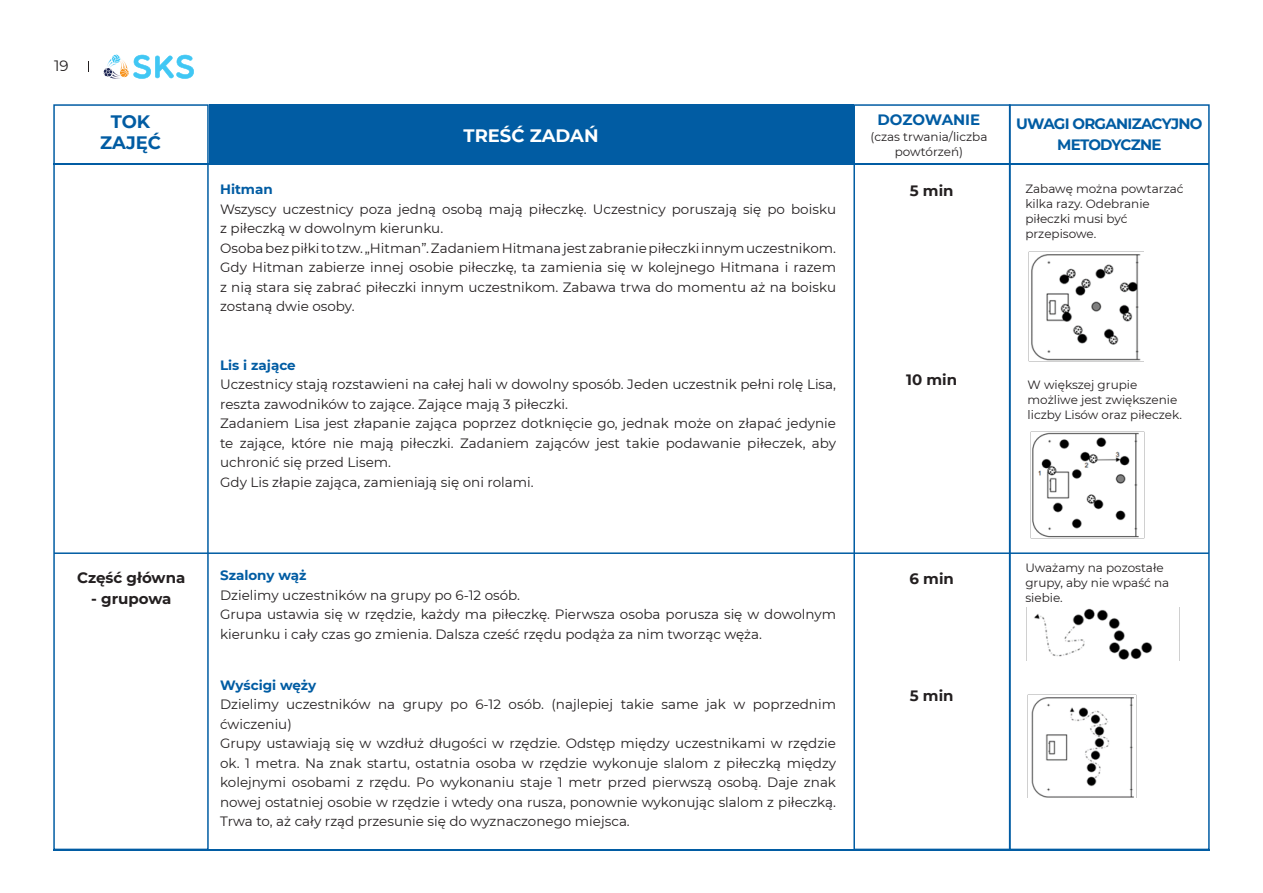
<style>
.page{position:relative;width:1263px;height:893px;background:#fff}
.page>*{position:absolute;margin:0;border:0;box-sizing:border-box;transform-origin:0 0}
.t1{font:700 18px "Montserrat";color:#fff}
.t2{font:700 18px/21px "Montserrat";color:#015ca3;text-align:center}
.t3{font:700 15px "Montserrat";color:#231f20}
.t4{font:700 15px/21px "Montserrat";letter-spacing:-.05em;color:#015ca3;text-align:center}
.t5{font:700 15px "Montserrat";letter-spacing:-.005em;color:#015ca3}
.t6{font:15px "Montserrat";color:#231f20}
.t7{font:13.5px/19.5px "Montserrat";color:#231f20}
.t8{font:700 13.5px "Montserrat";color:#015ca3}
.t9{font:12px/15px "Montserrat";color:#231f20}
</style>
<div class="page">
<svg style="left:103px;top:54px;width:91px;height:25px"></svg>
<div style="left:209px;top:104px;width:644px;height:61px;background:#015ca3"></div>
<svg style="left:53px;top:165px;width:156px;height:686px"></svg>
<svg style="left:853px;top:104px;width:155px;height:58px"></svg>
<svg style="left:1008px;top:104px;width:202px;height:747px"></svg>
<svg style="left:53px;top:104px;width:156px;height:61px"></svg>
<svg style="left:853px;top:162px;width:158px;height:689px"></svg>
<hr style="left:54px;top:163px;width:1155px;height:2px;background:#015ca3">
<hr style="left:53px;top:849px;width:1156px;height:1px;background:#015ca3">
<img style="left:1029px;top:251px;width:115px;height:110px">
<img style="left:1030px;top:431px;width:114px;height:107px">
<hr style="left:54px;top:552px;width:1155px;height:2px;background:#015ca3">
<img style="left:1026px;top:608px;width:153px;height:53px">
<img style="left:1027px;top:694px;width:109px;height:104px">
<p class="t6" style="left:54px;top:55px;width:16px">19</p>
<p class="t2" style="left:100px;top:110px;width:63px">TOK<br>ZAJĘĆ</p>
<p class="t1" style="left:463px;top:122px;width:137px">TREŚĆ ZADAŃ</p>
<p class="t8" style="left:220px;top:180px;width:54px">Hitman</p>
<p class="t7" style="left:220px;top:199px;width:617px">Wszyscy uczestnicy poza jedną osobą mają piłeczkę. Uczestnicy poruszają się po boisku z piłeczką w dowolnym kierunku.</p>
<p class="t7" style="left:220px;top:238px;width:617px;text-align:justify">Osoba bez piłki to tzw. „Hitman”. Zadaniem Hitmana jest zabranie piłeczki innym uczestnikom.<br>Gdy Hitman zabierze innej osobie piłeczkę, ta zamienia się w kolejnego Hitmana i razem z nią stara się zabrać piłeczki innym uczestnikom. Zabawa trwa do momentu aż na boisku zostaną dwie osoby.</p>
<p class="t8" style="left:220px;top:355px;width:77px">Lis i zające</p>
<p class="t7" style="left:220px;top:374px;width:617px">Uczestnicy stają rozstawieni na całej hali w dowolny sposób. Jeden uczestnik pełni rolę Lisa, reszta zawodników to zające. Zające mają 3 piłeczki.</p>
<p class="t7" style="left:220px;top:413px;width:617px;text-align:justify">Zadaniem Lisa jest złapanie zająca poprzez dotknięcie go, jednak może on złapać jedynie te zające, które nie mają piłeczki. Zadaniem zająców jest takie podawanie piłeczek, aby uchronić się przed Lisem.</p>
<p class="t7" style="left:220px;top:471px;width:315px">Gdy Lis złapie zająca, zamieniają się oni rolami.</p>
<p class="t5" style="left:877px;top:109px;width:104px">DOZOWANIE</p>
<p class="t9" style="left:870px;top:129px;width:119px;text-align:center">(czas trwania/liczba powtórzeń)</p>
<p class="t3" style="left:910px;top:179px;width:45px">5 min</p>
<p class="t3" style="left:906px;top:369px;width:52px">10 min</p>
<p class="t8" style="left:220px;top:565px;width:88px">Szalony wąż</p>
<p class="t7" style="left:220px;top:584px;width:301px">Dzielimy uczestników na grupy po 6-12 osób.</p>
<p class="t7" style="left:220px;top:604px;width:617px">Grupa ustawia się w rzędzie, każdy ma piłeczkę. Pierwsza osoba porusza się w dowolnym kierunku i cały czas go zmienia. Dalsza cześć rzędu podąża za nim tworząc węża.</p>
<p class="t8" style="left:220px;top:675px;width:98px">Wyścigi węży</p>
<p class="t7" style="left:220px;top:694px;width:617px">Dzielimy uczestników na grupy po 6-12 osób. (najlepiej takie same jak w poprzednim ćwiczeniu)</p>
<p class="t7" style="left:220px;top:733px;width:617px;text-align:justify">Grupy ustawiają się w wzdłuż długości w rzędzie. Odstęp między uczestnikami w rzędzie ok. 1 metra. Na znak startu, ostatnia osoba w rzędzie wykonuje slalom z piłeczką między kolejnymi osobami z rzędu. Po wykonaniu staje 1 metr przed pierwszą osobą. Daje znak nowej ostatniej osobie w rzędzie i wtedy ona rusza, ponownie wykonując slalom z piłeczką.<br>Trwa to, aż cały rząd przesunie się do wyznaczonego miejsca.</p>
<p class="t3" style="left:77px;top:567px;width:110px">Część główna</p>
<p class="t3" style="left:909px;top:568px;width:46px">6 min</p>
<p class="t3" style="left:91px;top:588px;width:82px">- grupowa</p>
<p class="t3" style="left:910px;top:685px;width:45px">5 min</p>
<p class="t4" style="left:1016px;top:112px;width:188px">UWAGI ORGANIZACYJNO<br>METODYCZNE</p>
<p class="t9" style="left:1025px;top:180px;width:160px">Zabawę można powtarzać kilka razy. Odebranie piłeczki musi być przepisowe.</p>
<p class="t9" style="left:1027px;top:377px;width:156px">W większej grupie możliwe jest zwiększenie liczby Lisów oraz piłeczek.</p>
<p class="t9" style="left:1025px;top:559px;width:145px">Uważamy na pozostałe grupy, aby nie wpaść na siebie.</p>
</div>
